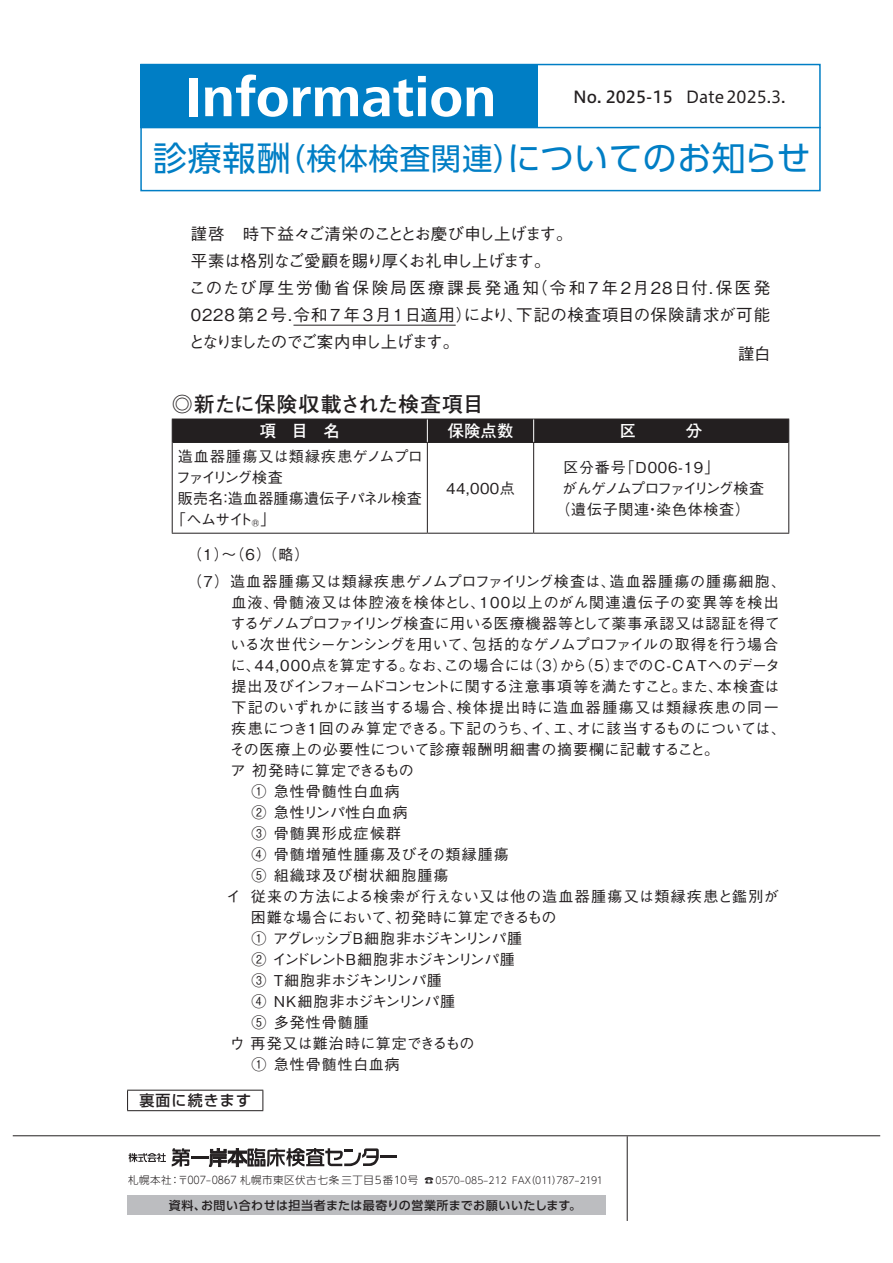
<style>
.page{position:relative;width:893px;height:1263px;background:#fff}
.page>*{position:absolute;margin:0;border:0;box-sizing:border-box;transform-origin:0 0}
.t1{font:33.75px "UD Shin Go Pro";letter-spacing:.02em;color:#007ec5}
.t2{font:700 21px "Futo Go B101 Pro";letter-spacing:-.02em;color:#231f20}
.t3{font:500 16.5px/27px "Gothic BBB Pro";letter-spacing:.03em;color:#231f20}
.t4{font:16.5px "Hiragino UD Sans Std W4";color:#231f20}
.t5{font:700 16.5px "Futo Go B101 Pro";color:#fff}
.t6{font:500 15px "Gothic BBB Pro";letter-spacing:.025em;color:#231f20}
.t7{font:500 15px "Gothic BBB Pro";letter-spacing:.07em;color:#231f20}
.t8{font:500 15px "Gothic BBB Pro";letter-spacing:.075em;color:#231f20}
.t9{font:500 15px/27.3px "Gothic BBB Pro";letter-spacing:.055em;color:#231f20}
.t10{font:500 15px "Gothic BBB Pro";letter-spacing:-.05em;color:#231f20}
.t11{font:500 15px "Gothic BBB Pro";letter-spacing:-.03em;color:#231f20}
.t12{font:500 15px "Gothic BBB Pro";letter-spacing:-.04em;color:#231f20}
.t13{font:500 15px "Gothic BBB Pro";letter-spacing:.09em;color:#231f20}
.t14{font:500 15px "Gothic BBB Pro";letter-spacing:.06em;color:#231f20}
.t15{font:500 15px "Gothic BBB Pro";letter-spacing:.05em;color:#231f20}
.t16{font:500 15px "Gothic BBB Pro";letter-spacing:-.01em;color:#231f20}
.t17{font:500 15px "Gothic BBB Pro";letter-spacing:-.075em;color:#231f20}
.t18{font:500 15px "Gothic BBB Pro";letter-spacing:-.115em;color:#231f20}
.t19{font:500 15px "Gothic BBB Pro";letter-spacing:-.13em;color:#231f20}
.t20{font:500 15px "Gothic BBB Pro";color:#231f20}
.t21{font:500 15px "Gothic BBB Pro";letter-spacing:-.015em;color:#231f20}
.t22{font:500 15px "Gothic BBB Pro";letter-spacing:-.145em;color:#231f20}
.t23{font:500 15px "Shin Go Pro";letter-spacing:.075em;color:#231f20}
.t24{font:12px "UD Shin Go Pro Medium 90 pv RKSJ H";letter-spacing:.04em;color:#231f20}
.t25{font:10.5px "UD Shin Go Pro Light 90 pv RKSJ H";letter-spacing:.05em;color:#231f20}
.s1{font-family:"Hiragino UD Sans Std W5"}
.s2{font-size:30.3px}
.s3{font-size:9.75px}
</style>
<div class="page">
<hr style="left:173px;top:442px;width:254px;height:1px;background:#231f20">
<hr style="left:427px;top:442px;width:107px;height:1px;background:#231f20">
<hr style="left:534px;top:442px;width:254px;height:1px;background:#231f20">
<hr style="left:172px;top:442px;width:1px;height:91px;background:#231f20">
<hr style="left:788px;top:442px;width:1px;height:91px;background:#231f20">
<div style="left:172px;top:419px;width:617px;height:23px;background:#231f20"></div>
<hr style="left:427px;top:443px;width:1px;height:90px;background:#231f20">
<hr style="left:533px;top:443px;width:1px;height:90px;background:#231f20">
<hr style="left:172px;top:533px;width:255px;height:1px;background:#231f20">
<hr style="left:427px;top:533px;width:107px;height:1px;background:#231f20">
<hr style="left:534px;top:533px;width:255px;height:1px;background:#231f20">
<hr style="left:293px;top:325px;width:163px;height:1px;background:#231f20">
<hr style="left:127px;top:1090px;width:136px;height:1px;background:#231f20">
<svg style="left:127px;top:1090px;width:1px;height:20px"></svg>
<svg style="left:262px;top:1090px;width:1px;height:20px"></svg>
<hr style="left:127px;top:1110px;width:136px;height:1px;background:#231f20">
<hr style="left:140px;top:127px;width:681px;height:1px;background:#007ec5">
<div style="left:140px;top:64px;width:681px;height:127px;border:2px solid #007ec5"></div>
<div style="left:140px;top:64px;width:398px;height:64px;background:#007ec5"></div>
<div style="left:189px;top:78px;width:9px;height:38px;background:#fff"></div>
<svg style="left:205px;top:74px;width:288px;height:43px"></svg>
<svg style="left:12px;top:1135px;width:869px;height:86px"></svg>
<hr style="left:13px;top:1135px;width:867px;height:1px;background:#231f20">
<hr style="left:627px;top:1136px;width:1px;height:85px;background:#231f20">
<div style="left:128px;top:1196px;width:478px;height:19px;background:#bcbdc0"></div>
<hr style="left:380px;top:1155px;width:16px;height:3px;background:#231f20">
<svg style="left:129px;top:1153px;width:37px;height:9px"></svg>
<svg style="left:172px;top:1148px;width:207px;height:19px"></svg>
<p class="t4" style="left:573px;top:84px;width:214px"><span class="s1">No. 2025-15</span> Date 2025.3.</p>
<h1 class="t1" style="left:153px;top:131px;width:659px">診療報酬<span class="s2">（検体検査関連）</span>についてのお知らせ</h1>
<p class="t3" style="left:189px;top:218px;width:583px">謹啓 時下益々ご清栄のこととお慶び申し上げます。<br>平素は格別なご愛顧を賜り厚くお礼申し上げます。<br>このたび厚生労働省保険局医療課長発通知（令和7年2月28日付．保医発<br>0228第2号．令和 7 年 3月1日適用）により、下記の検査項目の保険請求が可能となりましたのでご案内申し上げます。</p>
<p class="t3" style="left:738px;top:338px;width:34px">謹白</p>
<h2 class="t2" style="left:172px;top:387px;width:313px">◎新たに保険収載された検査項目</h2>
<p class="t5" style="left:260px;top:417px;width:82px">項　目　名</p>
<p class="t5" style="left:447px;top:417px;width:67px">保険点数</p>
<p class="t8" style="left:178px;top:444px;width:247px">造血器腫瘍又は類縁疾患ゲノムプロ</p>
<p class="t22" style="left:176px;top:465px;width:108px">ファイリング検査</p>
<p class="t6" style="left:178px;top:486px;width:246px">販売名：造血器腫瘍遺伝子パネル検査</p>
<p class="t6" style="left:171px;top:507px;width:106px">「ヘムサイトR」</p>
<p class="t15" style="left:563px;top:455px;width:158px">区分番号「D006-19」</p>
<p class="t19" style="left:562px;top:476px;width:203px">がんゲノムプロファイリング検査</p>
<p class="t15" style="left:555px;top:497px;width:196px">（遺伝子関連・染色体検査）</p>
<p class="t9" style="left:187px;top:538px;width:600px">（1）～（6）（略）<br>（7）造血器腫瘍又は類縁疾患ゲノムプロファイリング検査は、造血器腫瘍の腫瘍細胞、</p>
<p class="t13" style="left:231px;top:590px;width:549px">血液、骨髄液又は体腔液を検体とし、100以上のがん関連遺伝子の変異等を検出</p>
<p class="t11" style="left:230px;top:611px;width:551px">するゲノムプロファイリング検査に用いる医療機器等として薬事承認又は認証を得て</p>
<p class="t12" style="left:230px;top:632px;width:550px">いる次世代シーケンシングを用いて、包括的なゲノムプロファイルの取得を行う場合</p>
<p class="t6" style="left:231px;top:653px;width:551px">に、44,000点を算定する。なお、この場合には（３）から（５）までのC-CATへのデータ</p>
<p class="t10" style="left:231px;top:674px;width:550px">提出及びインフォームドコンセントに関する注意事項等を満たすこと。また、本検査は</p>
<p class="t8" style="left:231px;top:695px;width:549px">下記のいずれかに該当する場合、検体提出時に造血器腫瘍又は類縁疾患の同一</p>
<p class="t6" style="left:231px;top:716px;width:556px">疾患につき1回のみ算定できる。下記のうち、イ、エ、オに該当するものについては、</p>
<p class="t6" style="left:230px;top:737px;width:491px">その医療上の必要性について診療報酬明細書の摘要欄に記載すること。</p>
<p class="t6" style="left:231px;top:758px;width:185px">ア初発時に算定できるもの</p>
<p class="t7" style="left:252px;top:779px;width:150px">① 急性骨髄性白血病</p>
<p class="t6" style="left:252px;top:800px;width:158px">② 急性リンパ性白血病</p>
<p class="t7" style="left:252px;top:821px;width:151px">③ 骨髄異形成症候群</p>
<p class="t7" style="left:252px;top:842px;width:259px">④ 骨髄増殖性腫瘍及びその類縁腫瘍</p>
<p class="t7" style="left:252px;top:863px;width:198px">⑤ 組織球及び樹状細胞腫瘍</p>
<p class="t14" style="left:226px;top:884px;width:554px">イ 従来の方法による検索が行えない又は他の造血器腫瘍又は類縁疾患と鑑別が</p>
<p class="t16" style="left:251px;top:905px;width:307px">困難な場合において、初発時に算定できるもの</p>
<p class="t17" style="left:252px;top:926px;width:272px">① アグレッシブB細胞非ホジキンリンパ腫</p>
<p class="t18" style="left:252px;top:947px;width:265px">② インドレントB細胞非ホジキンリンパ腫</p>
<p class="t21" style="left:252px;top:968px;width:192px">③ T細胞非ホジキンリンパ腫</p>
<p class="t20" style="left:252px;top:989px;width:205px">④ NK細胞非ホジキンリンパ腫</p>
<p class="t6" style="left:252px;top:1010px;width:119px">⑤ 多発性骨髄腫</p>
<p class="t6" style="left:230px;top:1031px;width:246px">ウ再発又は難治時に算定できるもの</p>
<p class="t7" style="left:252px;top:1052px;width:150px">① 急性骨髄性白血病</p>
<p class="t6" style="left:446px;top:476px;width:70px">44,000点</p>
<p class="t23" style="left:139px;top:1088px;width:113px">裏面に続きます</p>
<p class="t25" style="left:128px;top:1171px;width:476px">札幌本社：〒007‒0867 札幌市東区伏古七条三丁目5番10号 <span class="s3">☎ 0570‒085‒212 FAX（011）787‒2191</span></p>
<p class="t24" style="left:169px;top:1195px;width:414px">資料、お問い合わせは担当者または最寄りの営業所までお願いいたします。</p>
</div>
